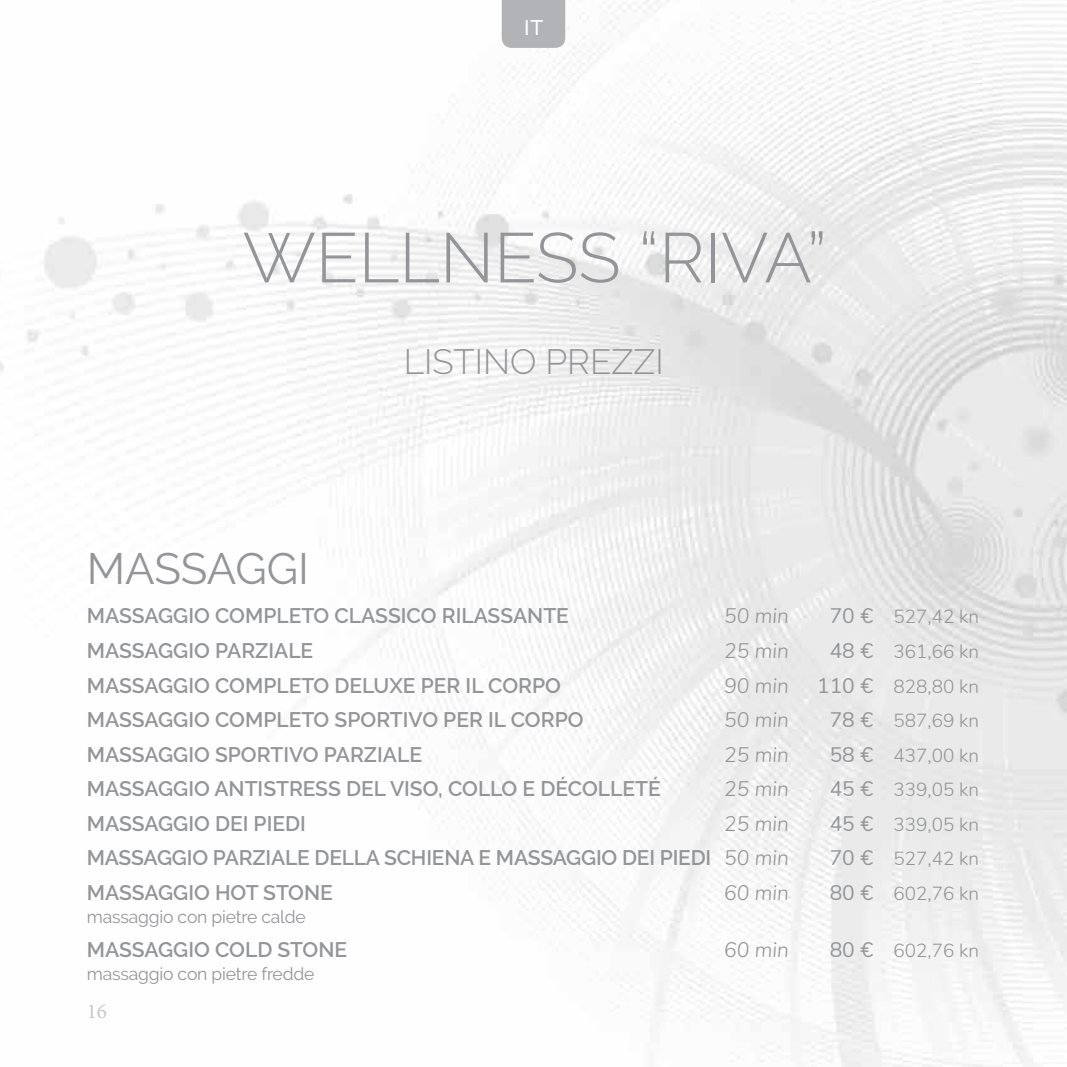
<style>
.page{position:relative;width:1067px;height:1067px;background:#fff}
.page>*{position:absolute;margin:0;border:0;box-sizing:border-box;transform-origin:0 0}
.t1{font:300 70px "Raleway";color:#939598}
.t2{font:43.75px "Raleway";color:#939598}
.t3{font:300 35px "Raleway";color:#939598}
.t4{font:600 21px "Raleway";color:#939598}
.t5{font:italic 300 21px "Nunito";color:#939598}
.t6{font:21px "Minion Pro";color:#c7c8ca}
.t7{font:500 21px "Raleway";color:#fff}
.t8{font:300 18.9px "Nunito";color:#939598}
.t9{font:17.5px "Raleway";letter-spacing:-.01em;color:#939598}
.s1{font-weight:400;font-size:21px}
.s2{font-family:"Nunito";font-weight:300;font-style:italic}
</style>
<div class="page">
<img style="left:0;top:0;width:1067px;height:1067px">
<div style="left:502px;top:0;width:63px;height:48px;background:#b2b3b7"></div>
<p class="t7" style="left:524px;top:15px;width:21px">IT</p>
<h1 class="t1" style="left:243px;top:217px;width:585px">WELLNESS “RIVA”</h1>
<h3 class="t3" style="left:404px;top:341px;width:261px">LISTINO PREZZI</h3>
<h2 class="t2" style="left:87px;top:543px;width:223px">MASSAGGI</h2>
<p class="t4" style="left:87px;top:604px;width:483px">MASSAGGIO COMPLETO CLASSICO RILASSANTE</p>
<p class="t5" style="left:724px;top:600px;width:66px">50 min</p>
<p class="t8" style="left:829px;top:603px;width:151px"><span class="s1">70 €</span> 527,42 kn</p>
<p class="t4" style="left:87px;top:638px;width:228px">MASSAGGIO PARZIALE</p>
<p class="t5" style="left:724px;top:635px;width:66px">25 min</p>
<p class="t8" style="left:829px;top:637px;width:151px"><span class="s1">48 €</span> 361,66 kn</p>
<p class="t4" style="left:87px;top:673px;width:475px">MASSAGGIO COMPLETO DELUXE PER IL CORPO</p>
<p class="t5" style="left:724px;top:669px;width:66px">90 min</p>
<p class="t8" style="left:817px;top:672px;width:163px"><span class="s1">110 €</span> 828,80 kn</p>
<p class="t4" style="left:87px;top:707px;width:498px">MASSAGGIO COMPLETO SPORTIVO PER IL CORPO</p>
<p class="t5" style="left:724px;top:704px;width:66px">50 min</p>
<p class="t8" style="left:829px;top:706px;width:151px"><span class="s1">78 €</span> 587,69 kn</p>
<p class="t4" style="left:87px;top:742px;width:337px">MASSAGGIO SPORTIVO PARZIALE</p>
<p class="t5" style="left:724px;top:739px;width:66px">25 min</p>
<p class="t8" style="left:829px;top:741px;width:151px"><span class="s1">58 €</span> 437,00 kn</p>
<p class="t4" style="left:87px;top:776px;width:575px">MASSAGGIO ANTISTRESS DEL VISO, COLLO E DÉCOLLETÉ</p>
<p class="t5" style="left:724px;top:773px;width:66px">25 min</p>
<p class="t8" style="left:829px;top:776px;width:151px"><span class="s1">45 €</span> 339,05 kn</p>
<p class="t4" style="left:87px;top:811px;width:220px">MASSAGGIO DEI PIEDI</p>
<p class="t5" style="left:724px;top:808px;width:66px">25 min</p>
<p class="t8" style="left:829px;top:810px;width:151px"><span class="s1">45 €</span> 339,05 kn</p>
<p class="t4" style="left:87px;top:846px;width:703px">MASSAGGIO PARZIALE DELLA SCHIENA E MASSAGGIO DEI PIEDI <span class="s2">50 min</span></p>
<p class="t8" style="left:829px;top:845px;width:151px"><span class="s1">70 €</span> 527,42 kn</p>
<p class="t4" style="left:87px;top:880px;width:247px">MASSAGGIO HOT STONE</p>
<p class="t5" style="left:724px;top:877px;width:66px">60 min</p>
<p class="t8" style="left:829px;top:879px;width:151px"><span class="s1">80 €</span> 602,76 kn</p>
<p class="t9" style="left:87px;top:906px;width:220px">massaggio con pietre calde</p>
<p class="t4" style="left:87px;top:938px;width:262px">MASSAGGIO COLD STONE</p>
<p class="t5" style="left:724px;top:934px;width:66px">60 min</p>
<p class="t8" style="left:829px;top:937px;width:151px"><span class="s1">80 €</span> 602,76 kn</p>
<p class="t9" style="left:87px;top:963px;width:229px">massaggio con pietre fredde</p>
<p class="t6" style="left:87px;top:997px;width:22px">16</p>
</div>
